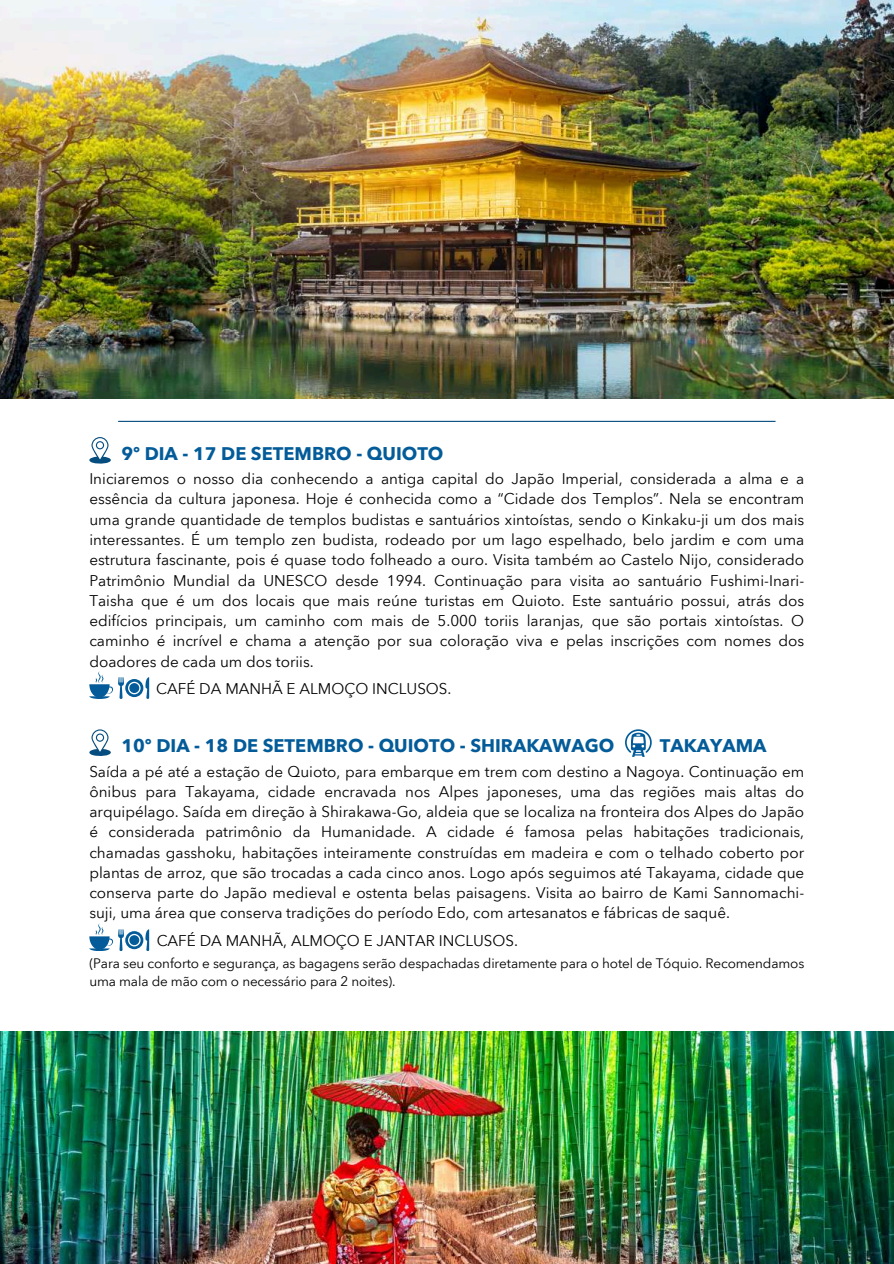
<style>
.page{position:relative;width:894px;height:1264px;background:#fff}
.page>*{position:absolute;margin:0;border:0;box-sizing:border-box;transform-origin:0 0}
.t1{font:700 18.3px "Avenir Next Thai Modern";color:#035c99}
.t2{font:15.3px/20.2px "Avenir Next Thai Modern";color:#000;text-align:justify}
.t3{font:13.5px/18px "Avenir Next Thai Modern";letter-spacing:-.01em;color:#000}
</style>
<div class="page">
<img style="left:0;top:0;width:893px;height:398px">
<hr style="left:118px;top:421px;width:657px;height:1px;background:#064d7f">
<svg style="left:89px;top:437px;width:22px;height:27px"></svg>
<svg style="left:89px;top:671px;width:60px;height:27px"></svg>
<svg style="left:89px;top:729px;width:22px;height:27px"></svg>
<svg style="left:89px;top:923px;width:60px;height:27px"></svg>
<svg style="left:625px;top:729px;width:26px;height:28px"></svg>
<img style="left:0;top:1031px;width:893px;height:232px">
<p class="t1" style="left:121px;top:439px;width:323px">9º DIA - 17 DE SETEMBRO - QUIOTO</p>
<p class="t2" style="left:89px;top:468px;width:716px">Iniciaremos o nosso dia conhecendo a antiga capital do Japão Imperial, considerada a alma e a essência da cultura japonesa. Hoje é conhecida como a &lt;Cidade dos Templos=. Nela se encontram uma grande quantidade de templos budistas e santuários xintoístas, sendo o Kinkaku-ji um dos mais interessantes. É um templo zen budista, rodeado por um lago espelhado, belo jardim e com uma estrutura fascinante, pois é quase todo folheado a ouro. Visita também ao Castelo Nijo, considerado Patrimônio Mundial da UNESCO desde 1994. Continuação para visita ao santuário Fushimi-Inari-Taisha que é um dos locais que mais reúne turistas em Quioto. Este santuário possui, atrás dos edifícios principais, um caminho com mais de 5.000 toriis laranjas, que são portais xintoístas. O caminho é incrível e chama a atenção por sua coloração viva e pelas inscrições com nomes dos doadores de cada um dos toriis.</p>
<p class="t2" style="left:156px;top:678px;width:297px">CAFÉ DA MANHÃ E ALMOÇO INCLUSOS.</p>
<p class="t1" style="left:121px;top:732px;width:494px">10º DIA - 18 DE SETEMBRO - QUIOTO - SHIRAKAWAGO</p>
<p class="t1" style="left:659px;top:732px;width:108px">TAKAYAMA</p>
<p class="t2" style="left:89px;top:760px;width:716px">Saída a pé até a estação de Quioto, para embarque em trem com destino a Nagoya. Continuação em ônibus para Takayama, cidade encravada nos Alpes japoneses, uma das regiões mais altas do arquipélago. Saída em direção à Shirakawa-Go, aldeia que se localiza na fronteira dos Alpes do Japão é considerada patrimônio da Humanidade. A cidade é famosa pelas habitações tradicionais, chamadas gasshoku, habitações inteiramente construídas em madeira e com o telhado coberto por plantas de arroz, que são trocadas a cada cinco anos. Logo após seguimos até Takayama, cidade que conserva parte do Japão medieval e ostenta belas paisagens. Visita ao bairro de Kami Sannomachi&shy;suji, uma área que conserva tradições do período Edo, com artesanatos e fábricas de saquê.</p>
<p class="t2" style="left:157px;top:930px;width:363px">CAFÉ DA MANHÃ, ALMOÇO E JANTAR INCLUSOS.</p>
<p class="t3" style="left:89px;top:954px;width:716px">(Para seu conforto e segurança, as bagagens serão despachadas diretamente para o hotel de Tóquio. Recomendamos uma mala de mão com o necessário para 2 noites).</p>
</div>
